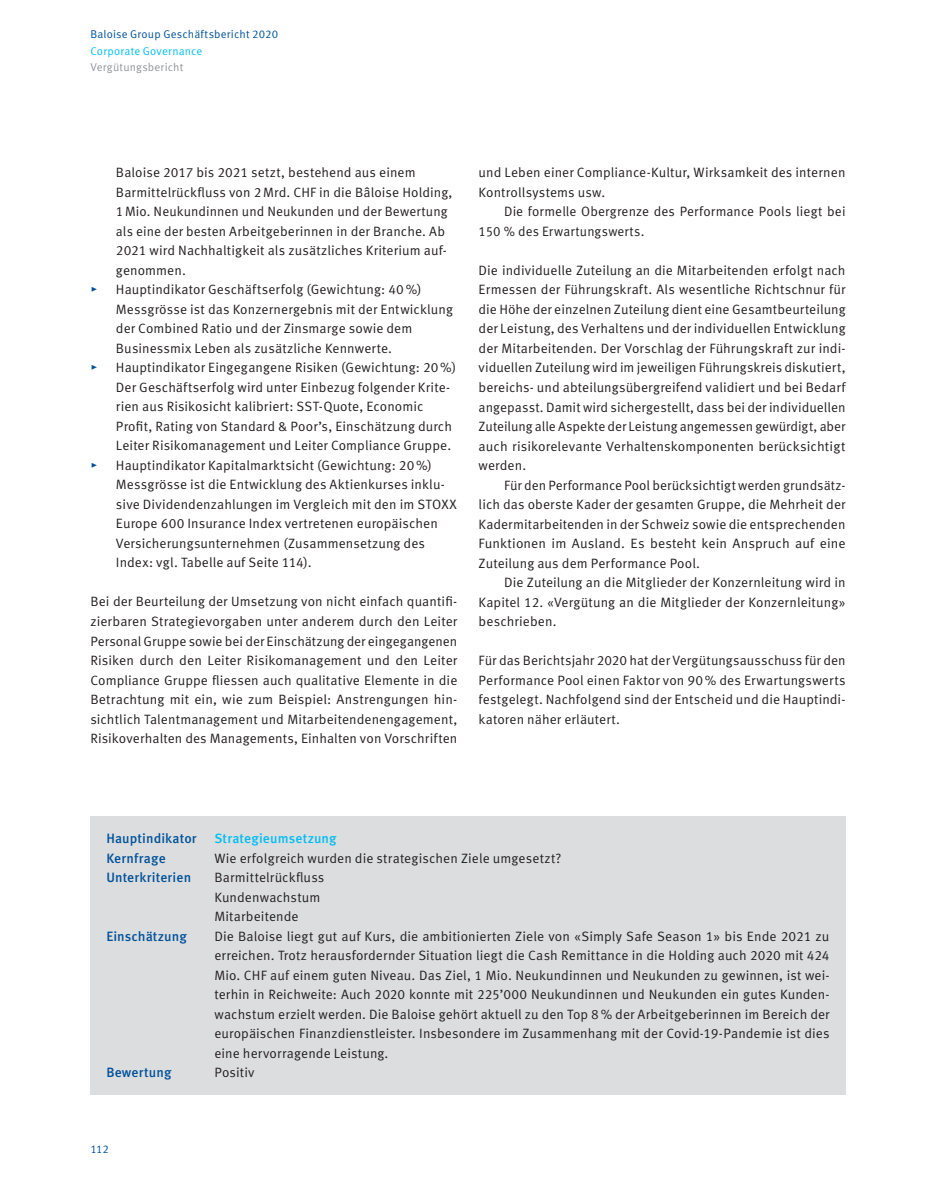
<style>
.page{position:relative;width:936px;height:1191px;background:#fff}
.page>*{position:absolute;margin:0;border:0;box-sizing:border-box;transform-origin:0 0}
.t1{font:13.5px/19.5px "Meta OT";letter-spacing:.005em;color:#231f20}
.t2{font:500 13.5px "Meta OT";letter-spacing:.005em;color:#01529a}
.t3{font:500 13.5px "Meta OT";letter-spacing:.01em;color:#01bdf2}
.t4{font:13.5px "Meta OT";color:#01529a}
.t5{font:11.25px "Meta OT";letter-spacing:.015em;color:#01529a}
.t6{font:11.25px "Meta OT";letter-spacing:.015em;color:#01bdf2}
.t7{font:11.25px "Meta OT";letter-spacing:.015em;color:#939598}
</style>
<div class="page">
<div style="left:90px;top:816px;width:755px;height:278px;background:#dcdddf"></div>
<p class="t5" style="left:90px;top:28px;width:189px">Baloise Group Geschäftsbericht 2020</p>
<p class="t6" style="left:90px;top:44px;width:113px">Corporate Governance</p>
<p class="t7" style="left:90px;top:61px;width:94px">Vergütungsbericht</p>
<p class="t1" style="left:116px;top:163px;width:338px">Baloise 2017 bis 2021 setzt, bestehend aus einem Barmittelrückfluss von 2Mrd. CHF in die Bâloise Holding, 1Mio. Neukundinnen und Neukunden und der Bewertung als eine der besten Arbeitgeberinnen in der Branche. Ab 2021 wird Nachhaltigkeit als zusätzliches Kriterium auf&shy;genommen.</p>
<p class="t4" style="left:90px;top:282px;width:8px">▸</p>
<p class="t1" style="left:116px;top:280px;width:338px">Hauptindikator Geschäftserfolg (Gewichtung: 40%)<br>Messgrösse ist das Konzernergebnis mit der Entwicklung der Combined Ratio und der Zinsmarge sowie dem Businessmix Leben als zusätzliche Kennwerte.</p>
<p class="t4" style="left:90px;top:360px;width:8px">▸</p>
<p class="t1" style="left:116px;top:358px;width:342px">Hauptindikator Eingegangene Risiken (Gewichtung: 20%)<br>Der Geschäftserfolg wird unter Einbezug folgender Krite&shy;rien aus Risikosicht kalibriert: SST-Quote, Economic Profit, Rating von Standard &amp; Poor’s, Einschätzung durch Leiter Risikomanagement und Leiter Compliance Gruppe.</p>
<p class="t4" style="left:90px;top:457px;width:8px">▸</p>
<p class="t1" style="left:116px;top:456px;width:342px">Hauptindikator Kapitalmarktsicht (Gewichtung: 20%)<br>Messgrösse ist die Entwicklung des Aktienkurses inklu&shy;sive Dividendenzahlungen im Vergleich mit den im STOXX Europe 600 Insurance Index vertretenen europäischen Versicherungsunternehmen (Zusammensetzung des Index: vgl. Tabelle auf Seite 114).</p>
<p class="t1" style="left:90px;top:592px;width:368px;text-align:justify">Bei der Beurteilung der Umsetzung von nicht einfach quantifi&shy;zierbaren Strategievorgaben unter anderem durch den Leiter Personal Gruppe sowie bei der Einschätzung der eingegangenen Risiken durch den Leiter Risikomanagement und den Leiter Compliance Gruppe fliessen auch qualitative Elemente in die Betrachtung mit ein, wie zum Beispiel: Anstrengungen hin&shy;sichtlich Talentmanagement und Mitarbeitendenengagement, Risikoverhalten des Managements, Einhalten von Vorschriften</p>
<p class="t1" style="left:478px;top:163px;width:368px">und Leben einer Compliance-Kultur, Wirksamkeit des internen<br>Kontrollsystems usw.</p>
<p class="t1" style="left:478px;top:202px;width:368px;text-indent:26px">Die formelle Obergrenze des Performance Pools liegt bei<br>150 % des Erwartungswerts.</p>
<p class="t1" style="left:478px;top:261px;width:368px;text-align:justify">Die individuelle Zuteilung an die Mitarbeitenden erfolgt nach Ermessen der Führungskraft. Als wesentliche Richtschnur für die Höhe der einzelnen Zuteilung dient eine Gesamtbeurteilung der Leistung, des Verhaltens und der individuellen Entwicklung der Mitarbeitenden. Der Vorschlag der Führungskraft zur indi&shy;viduellen Zuteilung wird im jeweiligen Führungskreis diskutiert, bereichs- und abteilungsübergreifend validiert und bei Bedarf angepasst. Damit wird sichergestellt, dass bei der individuellen Zuteilung alle Aspekte der Leistung angemessen gewürdigt, aber auch risikorelevante Verhaltenskomponenten berücksichtigt werden.</p>
<p class="t1" style="left:478px;top:475px;width:368px;text-align:justify;text-indent:26px">Für den Performance Pool berücksichtigt werden grundsätz&shy;lich das oberste Kader der gesamten Gruppe, die Mehrheit der Kadermitarbeitenden in der Schweiz sowie die entsprechenden Funktionen im Ausland. Es besteht kein Anspruch auf eine Zuteilung aus dem Performance Pool.</p>
<p class="t1" style="left:478px;top:573px;width:368px;text-align:justify;text-indent:26px">Die Zuteilung an die Mitglieder der Konzernleitung wird in Kapitel 12. «Vergütung an die Mitglieder der Konzernleitung» beschrieben.</p>
<p class="t1" style="left:478px;top:651px;width:368px;text-align:justify">Für das Berichtsjahr 2020 hat der Vergütungsausschuss für den Performance Pool einen Faktor von 90% des Erwartungswerts festgelegt. Nachfolgend sind der Entscheid und die Hauptindi&shy;katoren näher erläutert.</p>
<p class="t2" style="left:106px;top:830px;width:92px">Hauptindikator</p>
<p class="t3" style="left:214px;top:830px;width:124px">Strategieumsetzung</p>
<p class="t2" style="left:106px;top:849px;width:61px">Kernfrage</p>
<p class="t1" style="left:214px;top:848px;width:348px">Wie erfolgreich wurden die strategischen Ziele umgesetzt?</p>
<p class="t2" style="left:106px;top:869px;width:86px">Unterkriterien</p>
<p class="t1" style="left:214px;top:867px;width:111px">Barmittelrückfluss<br>Kundenwachstum<br>Mitarbeitende</p>
<p class="t2" style="left:106px;top:927px;width:82px">Einschätzung</p>
<p class="t1" style="left:214px;top:926px;width:616px;text-align:justify">Die Baloise liegt gut auf Kurs, die ambitionierten Ziele von «Simply Safe Season 1» bis Ende 2021 zu erreichen. Trotz herausfordernder Situation liegt die Cash Remittance in die Holding auch 2020 mit 424<br>Mio. CHF auf einem guten Niveau. Das Ziel, 1 Mio. Neukundinnen und Neukunden zu gewinnen, ist wei&shy;terhin in Reichweite: Auch 2020 konnte mit 225’000 Neukundinnen und Neukunden ein gutes Kunden&shy;wachstum erzielt werden. Die Baloise gehört aktuell zu den Top 8% der Arbeitgeberinnen im Bereich der europäischen Finanzdienstleister. Insbesondere im Zusammenhang mit der Covid-19-Pandemie ist dies eine hervorragende Leistung.</p>
<p class="t2" style="left:106px;top:1064px;width:67px">Bewertung</p>
<p class="t1" style="left:214px;top:1062px;width:42px">Positiv</p>
<p class="t5" style="left:90px;top:1142px;width:20px">112</p>
</div>
